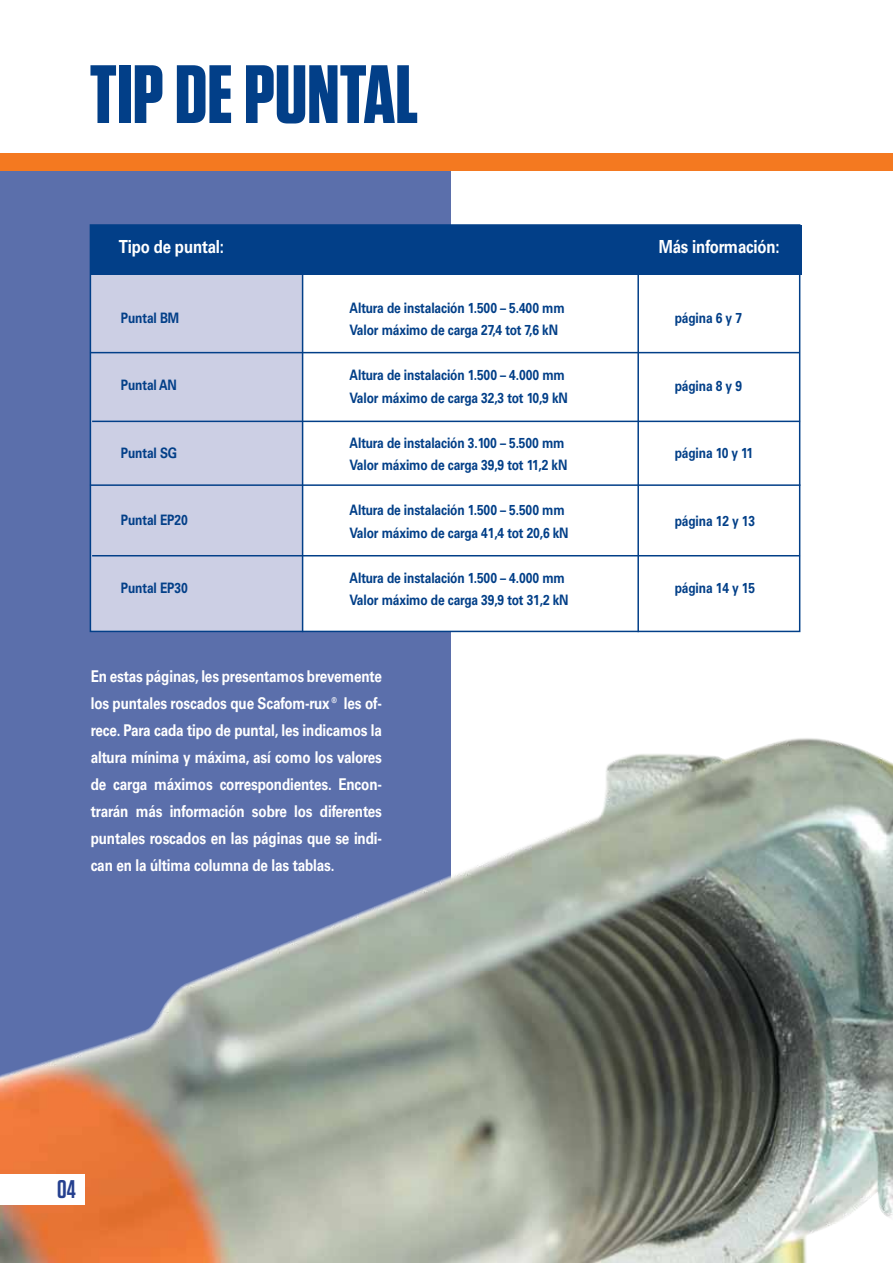
<style>
.page{position:relative;width:893px;height:1263px;background:#fff}
.page>*{position:absolute;margin:0;border:0;box-sizing:border-box;transform-origin:0 0}
.t1{font:700 82.5px "Tungsten";color:#023f88}
.t2{font:600 25.5px "Tungsten";color:#25408f}
.t3{font:700 18px "Univers LTCE";letter-spacing:-.01em;color:#fff;scale:.83 1}
.t4{font:700 16.2px/27px "Univers LTCE";letter-spacing:-.01em;color:#fff;text-align:justify;scale:.83 1}
.t5{font:700 14.4px/22.5px "Univers LTCE";letter-spacing:-.01em;color:#023f88;scale:.83 1}
.t6{font:700 14.4px "Univers";letter-spacing:-.01em;color:#023f88;scale:.83 1}
</style>
<div class="page">
<div style="left:0;top:157px;width:451px;height:1106px;background:#5b6fab"></div>
<img style="left:0;top:738px;width:893px;height:525px">
<div style="left:0;top:153px;width:893px;height:17px;background:#f47920"></div>
<div style="left:0;top:1175px;width:84px;height:30px;background:#fff"></div>
<div style="left:303px;top:272px;width:498px;height:358px;background:#fff"></div>
<div style="left:90px;top:273px;width:212px;height:358px;background:#cccfe4"></div>
<div style="left:91px;top:225px;width:710px;height:49px;background:#023f88"></div>
<div style="left:90px;top:224px;width:710px;height:408px;border:2px solid #023f88"></div>
<hr style="left:302px;top:272px;width:1px;height:360px;background:#023f88">
<hr style="left:637px;top:272px;width:2px;height:360px;background:#023f88">
<hr style="left:90px;top:352px;width:709px;height:1px;background:#023f88">
<hr style="left:92px;top:421px;width:708px;height:1px;background:#023f88">
<hr style="left:90px;top:484px;width:710px;height:2px;background:#023f88">
<hr style="left:92px;top:555px;width:708px;height:1px;background:#023f88">
<h1 class="t1" style="left:90px;top:50px;width:330px">TIP DE PUNTAL</h1>
<p class="t3" style="left:119px;top:236px;width:129px">Tipo de puntal:</p>
<p class="t3" style="left:659px;top:236px;width:147px">Más información:</p>
<p class="t5" style="left:121px;top:307px;width:72px">Puntal BM</p>
<p class="t5" style="left:121px;top:374px;width:69px">Puntal AN</p>
<p class="t5" style="left:121px;top:442px;width:69px">Puntal SG</p>
<p class="t5" style="left:121px;top:509px;width:82px">Puntal EP20</p>
<p class="t5" style="left:121px;top:577px;width:82px">Puntal EP30</p>
<p class="t5" style="left:350px;top:297px;width:261px">Altura de instalación 1.500 – 5.400 mm<br>Valor máximo de carga 27,4 tot 7,6 kN</p>
<p class="t5" style="left:350px;top:364px;width:265px">Altura de instalación 1.500 – 4.000 mm<br>Valor máximo de carga 32,3 tot 10,9 kN</p>
<p class="t5" style="left:350px;top:432px;width:264px">Altura de instalación 3.100 – 5.500 mm<br>Valor máximo de carga 39,9 tot 11,2 kN</p>
<p class="t5" style="left:350px;top:499px;width:265px">Altura de instalación 1.500 – 5.500 mm<br>Valor máximo de carga 41,4 tot 20,6 kN</p>
<p class="t5" style="left:350px;top:567px;width:265px">Altura de instalación 1.500 – 4.000 mm<br>Valor máximo de carga 39,9 tot 31,2 kN</p>
<p class="t6" style="left:675px;top:310px;width:83px">página 6 y 7</p>
<p class="t6" style="left:675px;top:377px;width:83px">página 8 y 9</p>
<p class="t6" style="left:675px;top:445px;width:96px">página 10 y 11</p>
<p class="t6" style="left:675px;top:512px;width:98px">página 12 y 13</p>
<p class="t6" style="left:675px;top:580px;width:98px">página 14 y 15</p>
<p class="t4" style="left:91px;top:663px;width:352px">En estas páginas, les presentamos brevemente los puntales roscados que Scafom-rux® les of&shy;rece. Para cada tipo de puntal, les indicamos la altura mínima y máxima, así como los valores de carga máximos correspondientes. Encon&shy;trarán más información sobre los diferentes puntales roscados en las páginas que se indi&shy;can en la última columna de las tablas.</p>
<h2 class="t2" style="left:57px;top:1176px;width:20px">04</h2>
</div>
